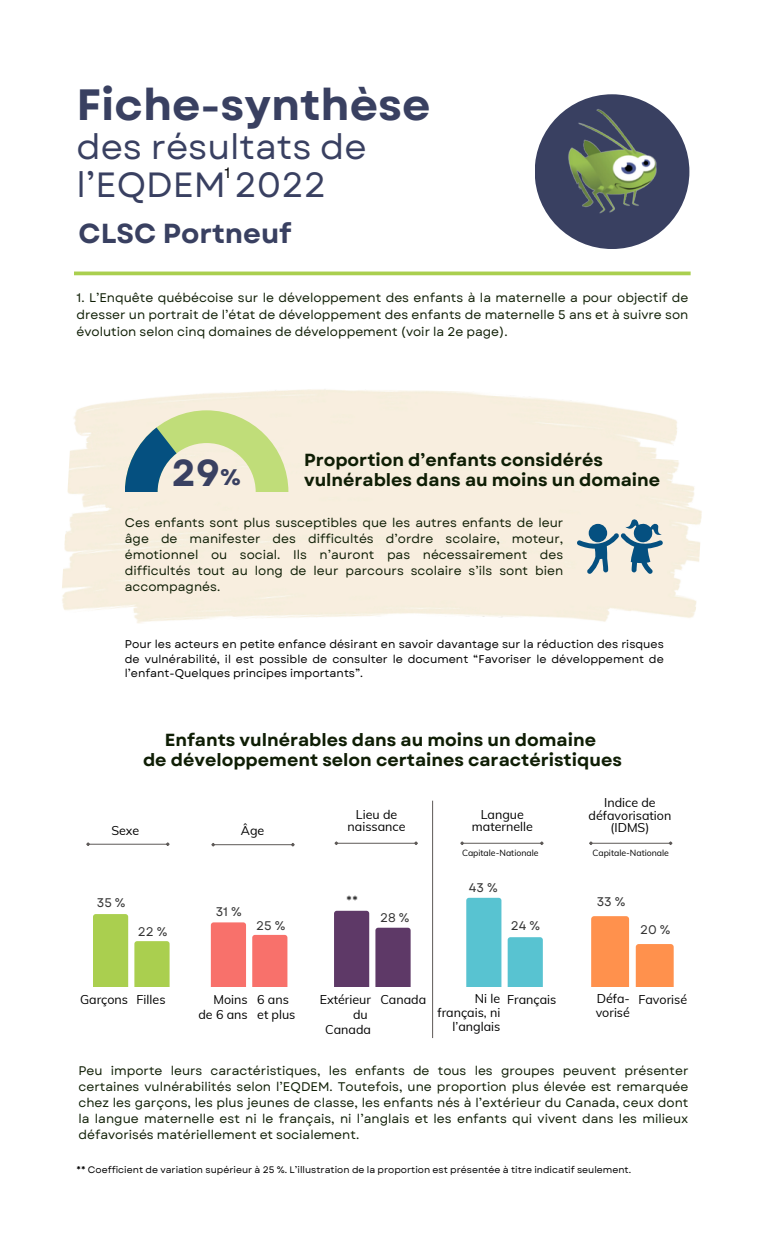
<style>
.page{position:relative;width:765px;height:1260px;background:#fff}
.page>*{position:absolute;margin:0;border:0;box-sizing:border-box;transform-origin:0 0}
.t1{font:700 43.75px "Garet";color:#394061}
.t2{font:700 37.5px "Garet";color:#394061}
.t3{font:35px/38.5px "Garet";color:#394061}
.t4{font:700 27.5px "Garet";color:#394061}
.t5{font:700 22.5px "Garet";color:#394061}
.t6{font:700 17.5px/20.6px "Garet";color:#0f1e05}
.t7{font:15px "Garet";color:#000}
.t8{font:12.5px/16px "Garet";color:#0f1e05;text-align:justify}
.t9{font:12.5px/12.2px "Muli";color:#000;text-align:center}
.t10{font:12.5px "Garet";color:#343434}
.t11{font:11.25px/14px "Garet";color:#000;text-align:justify}
.t12{font:9.38px "Garet";color:#000}
.t13{font:8.75px "Muli";color:#000}
</style>
<div class="page">
<hr style="left:74px;top:272px;width:617px;height:3px;background:#aacf4f">
<div style="left:535px;top:94px;width:154px;height:155px;background:#394061;border-radius:50%"></div>
<img style="left:550px;top:105px;width:137px;height:133px">
<svg style="left:125px;top:410px;width:163px;height:82px;background:#c0d0ac"></svg>
<svg style="left:577px;top:519px;width:86px;height:55px;background:#9fb4bc"></svg>
<div style="left:591px;top:916px;width:38px;height:71px;background:#ff914d"></div>
<div style="left:636px;top:944px;width:38px;height:43px;background:#ff914d"></div>
<hr style="left:89px;top:844px;width:78px;height:1px;background:#5d5957">
<svg style="left:165px;top:842px;width:5px;height:4px"></svg>
<svg style="left:86px;top:842px;width:5px;height:4px"></svg>
<hr style="left:338px;top:843px;width:77px;height:1px;background:#5d5957">
<svg style="left:413px;top:841px;width:5px;height:4px"></svg>
<svg style="left:334px;top:841px;width:5px;height:4px"></svg>
<hr style="left:214px;top:844px;width:78px;height:1px;background:#5d5957">
<svg style="left:290px;top:843px;width:5px;height:4px"></svg>
<svg style="left:211px;top:843px;width:5px;height:4px"></svg>
<hr style="left:463px;top:843px;width:78px;height:1px;background:#5d5957">
<svg style="left:539px;top:841px;width:5px;height:4px"></svg>
<svg style="left:460px;top:841px;width:5px;height:4px"></svg>
<hr style="left:592px;top:843px;width:77px;height:1px;background:#5d5957">
<svg style="left:668px;top:841px;width:5px;height:4px"></svg>
<svg style="left:589px;top:841px;width:5px;height:4px"></svg>
<hr style="left:432px;top:801px;width:1px;height:237px;background:#5d5957">
<div style="left:93px;top:914px;width:35px;height:73px;background:#aacf4f"></div>
<svg style="left:134px;top:941px;width:36px;height:46px;background:#acd053"></svg>
<div style="left:211px;top:922px;width:35px;height:65px;background:#f8716b"></div>
<div style="left:252px;top:935px;width:35px;height:52px;background:#f8716b"></div>
<div style="left:334px;top:911px;width:35px;height:76px;background:#5e3967"></div>
<div style="left:375px;top:928px;width:36px;height:59px;background:#5e3967"></div>
<div style="left:466px;top:898px;width:35px;height:89px;background:#58c3d1"></div>
<div style="left:508px;top:937px;width:35px;height:50px;background:#58c3d1"></div>
<h3 class="t1" style="left:76px;top:73px;width:355px">Fiche-synthèse</h3>
<h3 class="t3" style="left:76px;top:128px;width:292px">des résultats de l’EQDEM 2022</h3>
<p class="t4" style="left:79px;top:213px;width:215px">CLSC Portneuf</p>
<h4 class="t7" style="left:225px;top:162px;width:7px">1</h4>
<p class="t8" style="left:76px;top:289px;width:613px;line-height:16.9px">1. L’Enquête québécoise sur le développement des enfants à la maternelle a pour objectif de dresser un portrait de l’état de développement des enfants de maternelle 5 ans et à suivre son évolution selon cinq domaines de développement (voir la 2e page).</p>
<p class="t2" style="left:172px;top:446px;width:50px">29</p>
<p class="t5" style="left:220px;top:461px;width:22px">%</p>
<h3 class="t6" style="left:304px;top:449px;width:358px">Proportion d’enfants considérés vulnérables dans au moins un domaine</h3>
<h4 class="t8" style="left:125px;top:514px;width:440px">Ces enfants sont plus susceptibles que les autres enfants de leur âge de manifester des difficultés d’ordre scolaire, moteur, émotionnel ou social. Ils n’auront pas nécessairement des difficultés tout au long de leur parcours scolaire s’ils sont bien accompagnés.</h4>
<p class="t11" style="left:125px;top:638px;width:541px">Pour les acteurs en petite enfance désirant en savoir davantage sur la réduction des risques de vulnérabilité, il est possible de consulter le document “Favoriser le développement de l’enfant-Quelques principes importants”.</p>
<h4 class="t6" style="left:143px;top:729px;width:480px;line-height:20.2px;text-align:center">Enfants vulnérables dans au moins un domaine<br>de développement selon certaines caractéristiques</h4>
<p class="t9" style="left:111px;top:824px;width:30px">Sexe</p>
<p class="t9" style="left:241px;top:824px;width:25px">Âge</p>
<h2 class="t9" style="left:348px;top:808px;width:59px">Lieu de naissance</h2>
<p class="t9" style="left:472px;top:808px;width:63px">Langue maternelle</p>
<p class="t9" style="left:589px;top:797px;width:84px">Indice de défavorisation (IDMS)</p>
<p class="t13" style="left:592px;top:847px;width:78px">Capitale-Nationale</p>
<h4 class="t13" style="left:462px;top:847px;width:78px">Capitale-Nationale</h4>
<p class="t10" style="left:469px;top:879px;width:30px">43 %</p>
<h4 class="t10" style="left:97px;top:894px;width:30px">35 %</h4>
<h4 class="t10" style="left:138px;top:923px;width:31px">22 %</h4>
<h4 class="t10" style="left:216px;top:903px;width:28px">31 %</h4>
<h4 class="t10" style="left:256px;top:917px;width:31px">25 %</h4>
<h4 class="t10" style="left:346px;top:891px;width:14px">**</h4>
<h4 class="t10" style="left:380px;top:909px;width:31px">28 %</h4>
<h4 class="t10" style="left:511px;top:917px;width:31px">24 %</h4>
<h4 class="t10" style="left:597px;top:892px;width:30px">33 %</h4>
<h4 class="t10" style="left:640px;top:921px;width:32px">20 %</h4>
<p class="t9" style="left:596px;top:991px;width:36px;line-height:14px;text-align:left">Défa&shy;vorisé</p>
<h4 class="t9" style="left:80px;top:993px;width:49px">Garçons</h4>
<h4 class="t9" style="left:137px;top:993px;width:30px">Filles</h4>
<h4 class="t9" style="left:198px;top:991px;width:51px;line-height:15px;text-align:right">Moins de 6 ans</h4>
<h4 class="t9" style="left:257px;top:991px;width:40px;line-height:15px;text-align:left">6 ans et plus</h4>
<h4 class="t9" style="left:320px;top:991px;width:53px;line-height:15px;text-align:right">Extérieur du<br>Canada</h4>
<h4 class="t9" style="left:380px;top:993px;width:47px">Canada</h4>
<h4 class="t9" style="left:438px;top:991px;width:64px;line-height:14px;text-align:right">Ni le français, ni l’anglais</h4>
<h4 class="t9" style="left:507px;top:993px;width:51px">Français</h4>
<h4 class="t9" style="left:638px;top:993px;width:50px">Favorisé</h4>
<p class="t8" style="left:79px;top:1063px;width:611px">Peu importe leurs caractéristiques, les enfants de tous les groupes peuvent présenter certaines vulnérabilités selon l’EQDEM. Toutefois, une proportion plus élevée est remarquée chez les garçons, les plus jeunes de classe, les enfants nés à l’extérieur du Canada, ceux dont la langue maternelle est ni le français, ni l’anglais et les enfants qui vivent dans les milieux défavorisés matériellement et socialement.</p>
<h4 class="t12" style="left:76px;top:1163px;width:556px">** Coefficient de variation supérieur à 25 %. L’illustration de la proportion est présentée à titre indicatif seulement.</h4>
</div>
